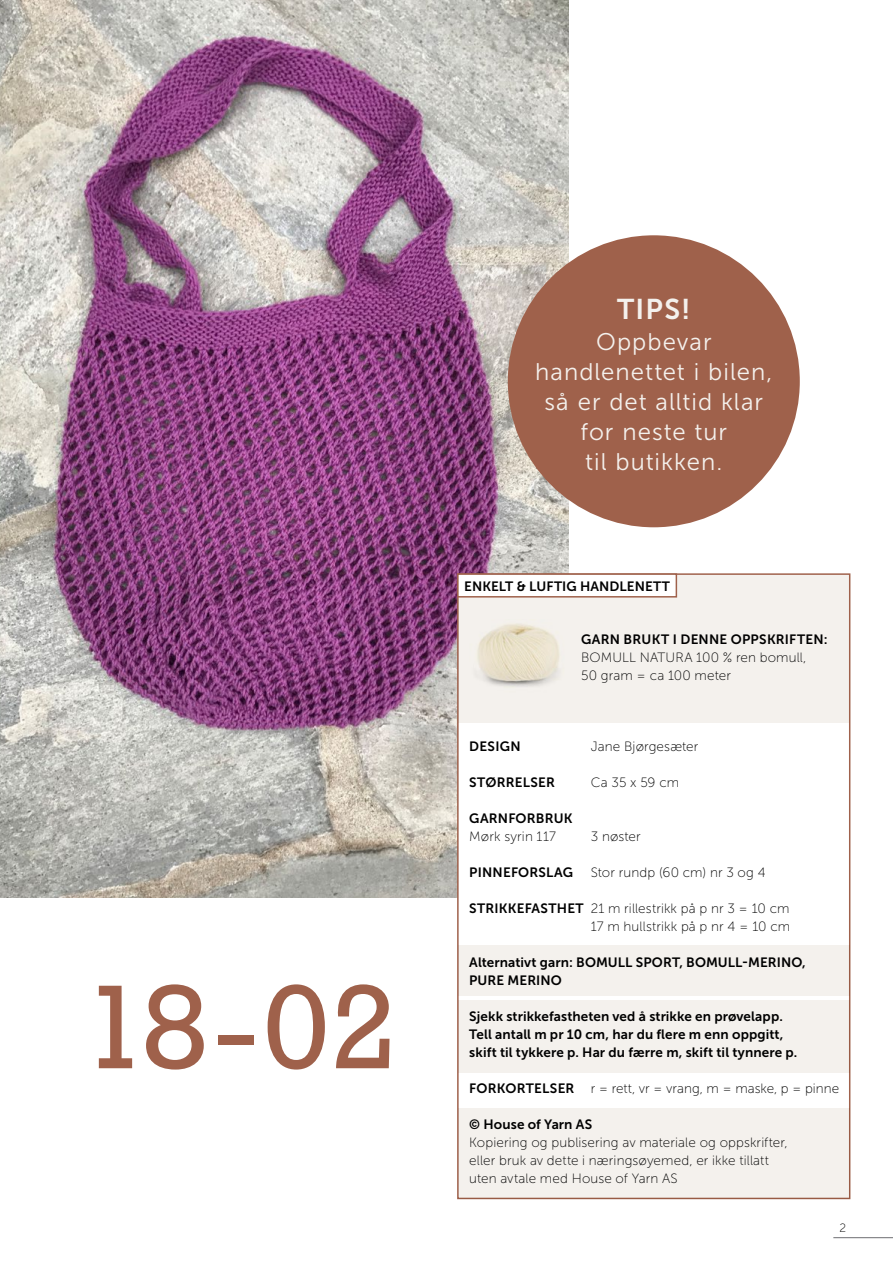
<style>
.page{position:relative;width:893px;height:1263px;background:#fff}
.page>*{position:absolute;margin:0;border:0;box-sizing:border-box;transform-origin:0 0}
.t1{font:121.5px "Rockwell";color:#9f614b}
.INNHOLD_-_Midtstilt{font:28.5px "Museo Sans 700";color:#f4f1ed}
.INNHOLD_-_Midtstilt-2{font:24px/30px "Museo Sans 300";letter-spacing:.04em;color:#f4f1ed;text-align:center}
.INNHOLD{font:13.5px "Museo Sans 100";letter-spacing:.01em;color:#000}
.INNHOLD-2{font:13.5px "Museo Sans 700";letter-spacing:.01em;color:#000}
.INNHOLD-_Opps{font:13.5px "Museo Sans 700";letter-spacing:.005em;color:#000}
.t2{font:12px "Museo Sans 100";color:#000}
.s1{font-family:"Museo Sans 700"}
</style>
<div class="page">
<hr style="left:833px;top:1237px;width:60px;height:1px;background:#6d6e71">
<img style="left:0;top:0;width:568px;height:897px">
<div style="left:458px;top:574px;width:392px;height:624px;background:#fff"></div>
<div style="left:459px;top:575px;width:390px;height:147px;background:#f4f1ed"></div>
<div style="left:458px;top:574px;width:218px;height:23px;background:#fff"></div>
<div style="left:457px;top:573px;width:220px;height:24px;border:2px solid #9f614b"></div>
<img style="left:477px;top:623px;width:83px;height:64px">
<div style="left:458px;top:1000px;width:392px;height:72px;background:#f4f1ed"></div>
<div style="left:458px;top:945px;width:392px;height:50px;background:#f4f1ed"></div>
<div style="left:458px;top:1108px;width:392px;height:91px;background:#f4f1ed"></div>
<div style="left:508px;top:235px;width:292px;height:292px;background:#9f614b;border-radius:50%"></div>
<p class="t1" style="left:81px;top:957px;width:317px">18-02</p>
<p class="INNHOLD_-_Midtstilt" style="left:617px;top:293px;width:75px">TIPS!</p>
<p class="INNHOLD_-_Midtstilt-2" style="left:596px;top:327px;width:117px">Oppbevar</p>
<p class="INNHOLD_-_Midtstilt-2" style="left:535px;top:357px;width:239px">handlenettet i bilen, så er det alltid klar for neste tur</p>
<p class="INNHOLD_-_Midtstilt-2" style="left:585px;top:447px;width:139px">til butikken.</p>
<p class="INNHOLD-_Opps" style="left:464px;top:578px;width:207px">ENKELT &amp; LUFTIG HANDLENETT</p>
<p class="INNHOLD-2" style="left:581px;top:631px;width:248px">GARN BRUKT I DENNE OPPSKRIFTEN:</p>
<p class="INNHOLD" style="left:581px;top:650px;width:227px">BOMULL NATURA 100 % ren bomull,</p>
<p class="INNHOLD" style="left:581px;top:668px;width:151px">50 gram = ca 100 meter</p>
<p class="INNHOLD-2" style="left:469px;top:739px;width:53px">DESIGN</p>
<p class="INNHOLD" style="left:591px;top:739px;width:109px">Jane Bjørgesæter</p>
<p class="INNHOLD-2" style="left:469px;top:775px;width:87px">STØRRELSER</p>
<p class="INNHOLD" style="left:591px;top:775px;width:90px">Ca 35 x 59 cm</p>
<p class="INNHOLD-2" style="left:469px;top:811px;width:105px">GARNFORBRUK</p>
<p class="INNHOLD" style="left:469px;top:829px;width:88px">Mørk syrin 117</p>
<p class="INNHOLD" style="left:591px;top:829px;width:52px">3 nøster</p>
<p class="INNHOLD-2" style="left:469px;top:865px;width:105px">PINNEFORSLAG</p>
<p class="INNHOLD" style="left:591px;top:865px;width:176px">Stor rundp (60 cm) nr 3 og 4</p>
<p class="INNHOLD" style="left:469px;top:901px;width:322px"><span class="s1">STRIKKEFASTHET</span> 21 m rillestrikk på p nr 3 = 10 cm</p>
<p class="INNHOLD" style="left:591px;top:919px;width:201px">17 m hullstrikk på p nr 4 = 10 cm</p>
<p class="INNHOLD-2" style="left:469px;top:955px;width:338px">Alternativt garn: BOMULL SPORT, BOMULL-MERINO,</p>
<p class="INNHOLD-2" style="left:469px;top:973px;width:94px">PURE MERINO</p>
<p class="INNHOLD-2" style="left:469px;top:1009px;width:315px">Sjekk strikkefastheten ved å strikke en prøvelapp.</p>
<p class="INNHOLD-2" style="left:469px;top:1027px;width:316px">Tell antall m pr 10 cm, har du flere m enn oppgitt,</p>
<p class="INNHOLD-2" style="left:469px;top:1045px;width:330px">skift til tykkere p. Har du færre m, skift til tynnere p.</p>
<p class="INNHOLD" style="left:469px;top:1081px;width:371px"><span class="s1">FORKORTELSER</span> r = rett, vr = vrang, m = maske, p = pinne</p>
<p class="INNHOLD-2" style="left:469px;top:1117px;width:124px">© House of Yarn AS</p>
<p class="INNHOLD" style="left:469px;top:1135px;width:320px">Kopiering og publisering av materiale og oppskrifter,</p>
<p class="INNHOLD" style="left:469px;top:1153px;width:301px">eller bruk av dette i næringsøyemed, er ikke tillatt</p>
<p class="INNHOLD" style="left:469px;top:1171px;width:210px">uten avtale med House of Yarn AS</p>
<p class="t2" style="left:839px;top:1221px;width:8px">2</p>
</div>
